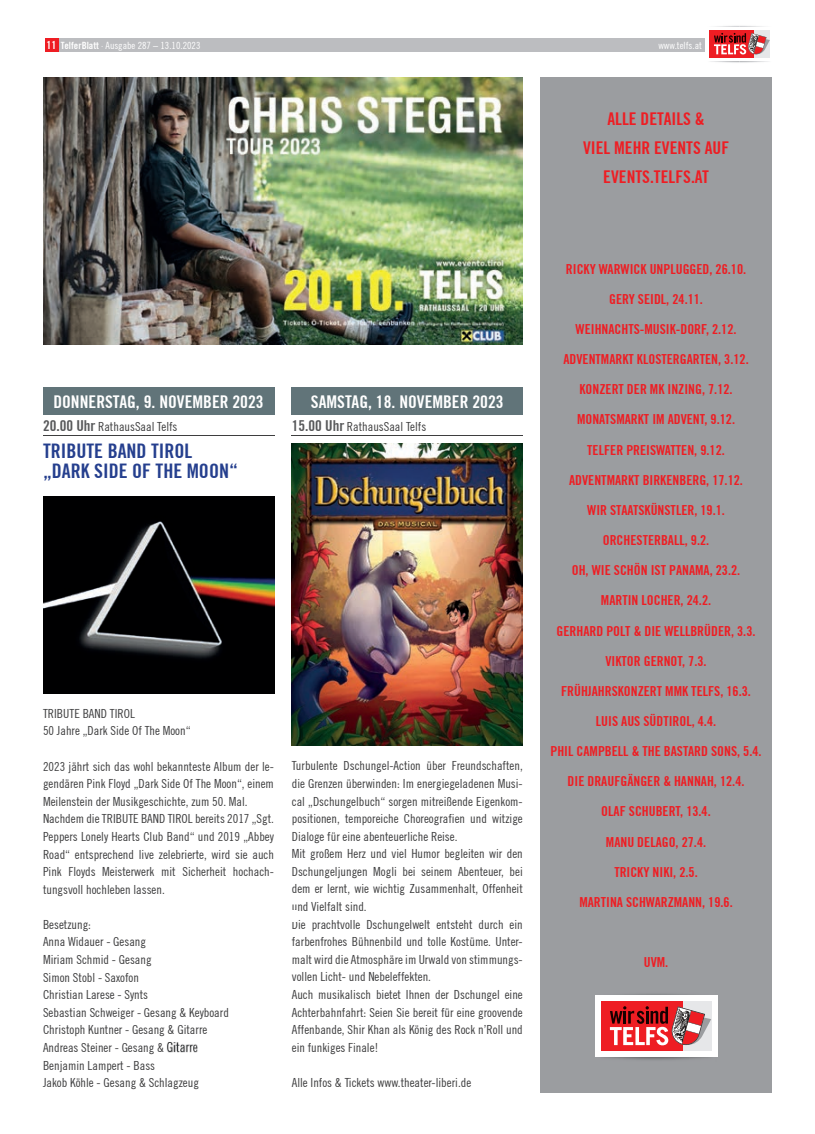
<style>
.page{position:relative;width:815px;height:1134px;background:#fff}
.page>*{position:absolute;margin:0;border:0;box-sizing:border-box;transform-origin:0 0}
.t1{font:700 condensed 20.12px/20.1px "Trade Gothic No.20";color:#253f8e}
.t2{font:700 condensed 17.62px "Trade Gothic No.20";color:#fff}
.t3{font:700 condensed 17.62px/29px "Trade Gothic No.20";color:#ee1d23;text-align:center}
.t4{font:700 condensed 13.88px/30.1px "Trade Gothic No.20";color:#ee1d23;text-align:center}
.t5{font:condensed 12.5px/17.6px "Trade Gothic No.18";color:#3e3e3f}
.t6{font:condensed 10px "Trade Gothic No.18";color:#fff}
.s1{font-family:"Trade Gothic No.20";font-weight:700;font-size:11.25px}
.s2{font-family:"Trade Gothic No.20";font-weight:700}
.s3{font-family:"Trade Gothic No.20";font-weight:700;font-size:15.12px;color:#57585a}
</style>
<div class="page">
<div style="left:58px;top:38px;width:683px;height:14px;background:#bcbdc0"></div>
<div style="left:45px;top:38px;width:13px;height:14px;background:#ee1d23"></div>
<img style="left:710px;top:26px;width:59px;height:37px">
<div style="left:706px;top:27px;width:67px;height:34px;background:#fff"></div>
<div style="left:754px;top:30px;width:16px;height:28px;background:#e6e7e9"></div>
<div style="left:709px;top:30px;width:45px;height:28px;background:#ee1d23"></div>
<svg style="left:714px;top:33px;width:56px;height:21px"></svg>
<div style="left:541px;top:78px;width:231px;height:1015px;background:#9b9da0"></div>
<img style="left:596px;top:994px;width:120px;height:66px">
<div style="left:595px;top:996px;width:122px;height:61px;background:#fff"></div>
<div style="left:682px;top:1002px;width:29px;height:49px;background:#e6e7e9"></div>
<div style="left:601px;top:1002px;width:81px;height:49px;background:#ee1d23"></div>
<svg style="left:610px;top:1006px;width:101px;height:39px"></svg>
<img style="left:43px;top:78px;width:480px;height:267px">
<img style="left:43px;top:496px;width:231px;height:197px">
<div style="left:43px;top:387px;width:231px;height:28px;background:#617479"></div>
<hr style="left:43px;top:435px;width:231px;height:1px;background:#3e3e3f">
<img style="left:292px;top:443px;width:231px;height:302px">
<div style="left:292px;top:387px;width:231px;height:28px;background:#617479"></div>
<hr style="left:292px;top:435px;width:231px;height:1px;background:#3e3e3f">
<img style="left:167px;top:1042px;width:31px;height:11px">
<img style="left:167px;top:1043px;width:28px;height:10px">
<p class="t6" style="left:47px;top:39px;width:155px"><span class="s1">11</span> <span class="s2">TelferBlatt</span> · Ausgabe 287 – 13.10.2023</p>
<p class="t6" style="left:658px;top:39px;width:45px">www.telfs.at</p>
<h2 class="t3" style="left:583px;top:104px;width:148px">ALLE DETAILS &amp;<br>VIEL MEHR EVENTS AUF<br>EVENTS.TELFS.AT</h2>
<h2 class="t2" style="left:53px;top:391px;width:212px">DONNERSTAG, 9. NOVEMBER 2023</h2>
<p class="t5" style="left:43px;top:418px;width:136px"><span class="s3">20.00 Uhr</span> RathausSaal Telfs</p>
<h1 class="t1" style="left:43px;top:440px;width:196px">TRIBUTE BAND TIROL „DARK SIDE OF THE MOON“</h1>
<h2 class="t2" style="left:311px;top:391px;width:194px">SAMSTAG, 18. NOVEMBER 2023</h2>
<p class="t5" style="left:292px;top:418px;width:136px"><span class="s3">15.00 Uhr</span> RathausSaal Telfs</p>
<p class="t5" style="left:43px;top:704px;width:149px">TRIBUTE BAND TIROL<br>50 Jahre „Dark Side Of The Moon“</p>
<p class="t5" style="left:43px;top:757px;width:233px">2023 jährt sich das wohl bekannteste Album der le&shy;gendären Pink Floyd „Dark Side Of The Moon“, einem Meilenstein der Musikgeschichte, zum 50. Mal.<br>Nachdem die TRIBUTE BAND TIROL bereits 2017 „Sgt.<br>Peppers Lonely Hearts Club Band“ und 2019 „Abbey Road“ entsprechend live zelebrierte, wird sie auch Pink Floyds Meisterwerk mit Sicherheit hochach&shy;tungsvoll hochleben lassen.</p>
<p class="t5" style="left:43px;top:915px;width:187px">Besetzung:<br>Anna Widauer - Gesang<br>Miriam Schmid - Gesang<br>Simon Stobl - Saxofon<br>Christian Larese - Synts<br>Sebastian Schweiger - Gesang &amp; Keyboard<br>Christoph Kuntner - Gesang &amp; Gitarre<br>Andreas Steiner - Gesang &amp; Gitarrr<br>Benjamin Lampert - Bass<br>Jakob Köhle - Gesang &amp; Schlagzeug</p>
<p class="t5" style="left:292px;top:757px;width:233px">Turbulente Dschungel-Action über Freundschaften, die Grenzen überwinden: Im energiegeladenen Musi&shy;cal „Dschungelbuch“ sorgen mitreißende Eigenkom&shy;positionen, temporeiche Choreografien und witzige Dialoge für eine abenteuerliche Reise.<br>Mit großem Herz und viel Humor begleiten wir den Dschungeljungen Mogli bei seinem Abenteuer, bei dem er lernt, wie wichtig Zusammenhalt, Offenheit und Vielfalt sind.<br>Die prachtvolle Dschungelwelt entsteht durch ein farbenfrohes Bühnenbild und tolle Kostüme. Unter&shy;malt wird die Atmosphäre im Urwald von stimmungs&shy;vollen Licht- und Nebeleffekten.<br>Auch musikalisch bietet Ihnen der Dschungel eine Achterbahnfahrt: Seien Sie bereit für eine groovende Affenbande, Shir Khan als König des Rock n’Roll und ein funkiges Finale!</p>
<p class="t5" style="left:292px;top:1073px;width:181px">Alle Infos &amp; Tickets www.theater-liberi.de</p>
<p class="t4" style="left:550px;top:254px;width:213px">RICKY WARWICK UNPLUGGED, 26.10.<br>GERY SEIDL, 24.11.<br>WEIHNACHTS-MUSIK-DORF, 2.12.<br>ADVENTMARKT KLOSTERGARTEN, 3.12.<br>KONZERT DER MK INZING, 7.12.<br>MONATSMARKT IM ADVENT, 9.12.<br>TELFER PREISWATTEN, 9.12.<br>ADVENTMARKT BIRKENBERG, 17.12.<br>WIR STAATSKÜNSTLER, 19.1.<br>ORCHESTERBALL, 9.2.<br>OH, WIE SCHÖN IST PANAMA, 23.2.<br>MARTIN LOCHER, 24.2.<br>GERHARD POLT &amp; DIE WELLBRÜDER, 3.3.<br>VIKTOR GERNOT, 7.3.<br>FRÜHJAHRSKONZERT MMK TELFS, 16.3.<br>LUIS AUS SÜDTIROL, 4.4.<br>PHIL CAMPBELL &amp; THE BASTARD SONS, 5.4.<br>DIE DRAUFGÄNGER &amp; HANNAH, 12.4.<br>OLAF SCHUBERT, 13.4.<br>MANU DELAGO, 27.4.<br>TRICKY NIKI, 2.5.<br>MARTINA SCHWARZMANN, 19.6.</p>
<p class="t4" style="left:644px;top:947px;width:26px">UVM.</p>
</div>
